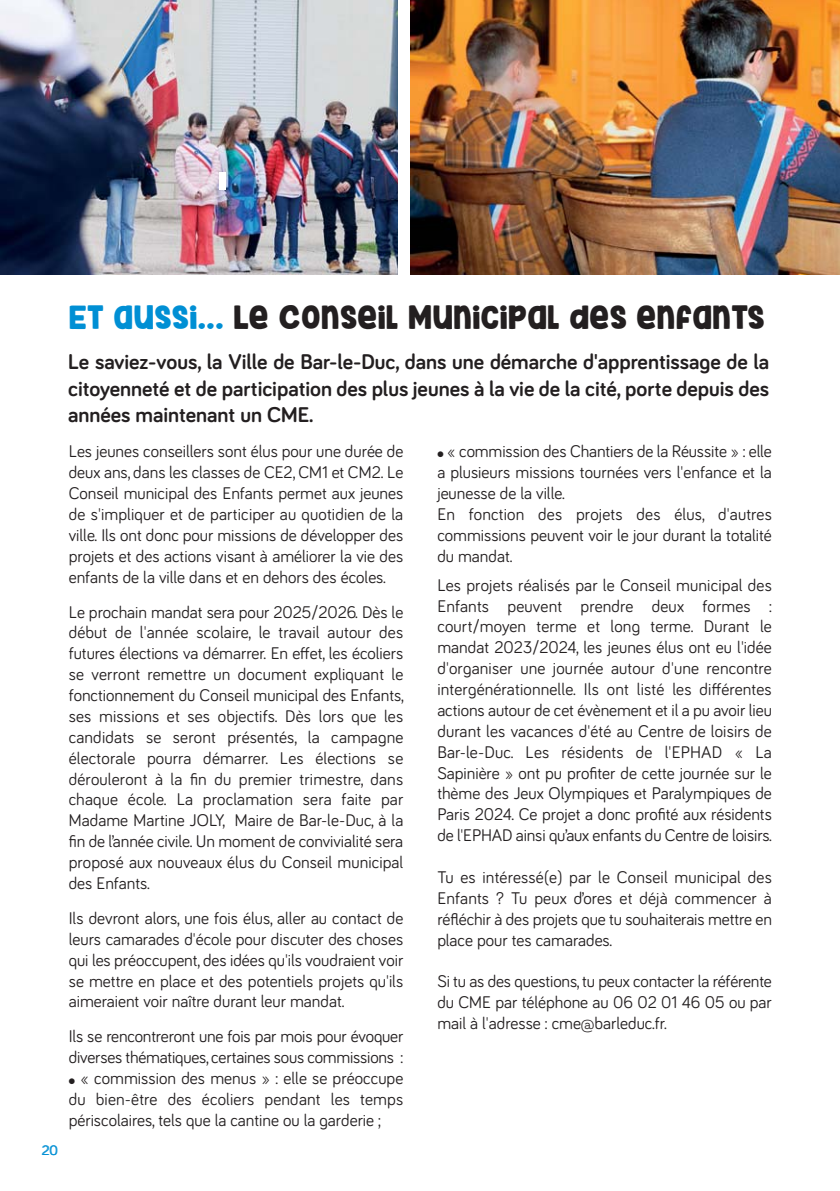
<style>
.page{position:relative;width:840px;height:1191px;background:#fff}
.page>*{position:absolute;margin:0;border:0;box-sizing:border-box;transform-origin:0 0}
.t1{font:30px "KG Inimitable Original";letter-spacing:.015em;color:#231f20}
.t2{font:700 22px/26.4px "Bariol";color:#231f20;text-align:justify}
.t3{font:17.4px/20.8px "Bariol";color:#231f20;text-align:justify}
.t4{font:14px "Bariol";color:#008fd4}
.s1{color:#008fd4}
</style>
<div class="page">
<img style="left:0;top:0;width:397px;height:275px">
<img style="left:410px;top:0;width:429px;height:275px">
<div style="left:219px;top:172px;width:7px;height:18px;background:#fff"></div>
<p class="t4" style="left:42px;top:1142px;width:17px">20</p>
<h1 class="t1" style="left:69px;top:301px;width:696px"><span class="s1">ET AUSSI...</span> LE CONSEIL MUNICIPAL DES ENFANTS</h1>
<p class="t2" style="left:68px;top:348px;width:702px">Le saviez-vous, la Ville de Bar-le-Duc, dans une démarche d'apprentissage de la citoyenneté et de participation des plus jeunes à la vie de la cité, porte depuis des années maintenant un CME.</p>
<p class="t3" style="left:69px;top:441px;width:336px">Les jeunes conseillers sont élus pour une durée de deux ans, dans les classes de CE2, CM1 et CM2. Le Conseil municipal des Enfants permet aux jeunes de s'impliquer et de participer au quotidien de la ville. Ils ont donc pour missions de développer des projets et des actions visant à améliorer la vie des enfants de la ville dans et en dehors des écoles.</p>
<p class="t3" style="left:69px;top:601px;width:336px">Le prochain mandat sera pour 2025/2026. Dès le début de l'année scolaire, le travail autour des futures élections va démarrer. En effet, les écoliers se verront remettre un document expliquant le fonctionnement du Conseil municipal des Enfants, ses missions et ses objectifs. Dès lors que les candidats se seront présentés, la campagne électorale pourra démarrer. Les élections se dérouleront à la fin du premier trimestre, dans chaque école. La proclamation sera faite par Madame Martine JOLY, Maire de Bar-le-Duc, à la fin de l’année civile. Un moment de convivialité sera proposé aux nouveaux élus du Conseil municipal des Enfants.</p>
<p class="t3" style="left:69px;top:907px;width:336px">Ils devront alors, une fois élus, aller au contact de leurs camarades d'école pour discuter des choses qui les préoccupent, des idées qu'ils voudraient voir se mettre en place et des potentiels projets qu'ils aimeraient voir naître durant leur mandat.</p>
<p class="t3" style="left:69px;top:1026px;width:336px">Ils se rencontreront une fois par mois pour évoquer diverses thématiques, certaines sous commissions :</p>
<p class="t3" style="left:69px;top:1067px;width:336px">● « commission des menus » : elle se préoccupe du bien-être des écoliers pendant les temps périscolaires, tels que la cantine ou la garderie ;</p>
<p class="t3" style="left:437px;top:441px;width:336px;text-align:left">● « commission des Chantiers de la Réussite » : elle a plusieurs missions tournées vers l'enfance et la jeunesse de la ville.<br>En fonction des projets des élus, d'autres commissions peuvent voir le jour durant la totalité du mandat.</p>
<p class="t3" style="left:437px;top:574px;width:336px">Les projets réalisés par le Conseil municipal des Enfants peuvent prendre deux formes : court/moyen terme et long terme. Durant le mandat 2023/2024, les jeunes élus ont eu l'idée d'organiser une journée autour d'une rencontre intergénérationnelle. Ils ont listé les différentes actions autour de cet évènement et il a pu avoir lieu durant les vacances d'été au Centre de loisirs de Bar-le-Duc. Les résidents de l'EPHAD « La Sapinière » ont pu profiter de cette journée sur le thème des Jeux Olympiques et Paralympiques de Paris 2024. Ce projet a donc profité aux résidents de l'EPHAD ainsi qu’aux enfants du Centre de loisirs.</p>
<p class="t3" style="left:437px;top:866px;width:336px">Tu es intéressé(e) par le Conseil municipal des Enfants ? Tu peux d’ores et déjà commencer à réfléchir à des projets que tu souhaiterais mettre en place pour tes camarades.</p>
<p class="t3" style="left:437px;top:971px;width:336px">Si tu as des questions, tu peux contacter la référente du CME par téléphone au 06 02 01 46 05 ou par mail à l'adresse : cme@barleduc.fr.</p>
</div>
